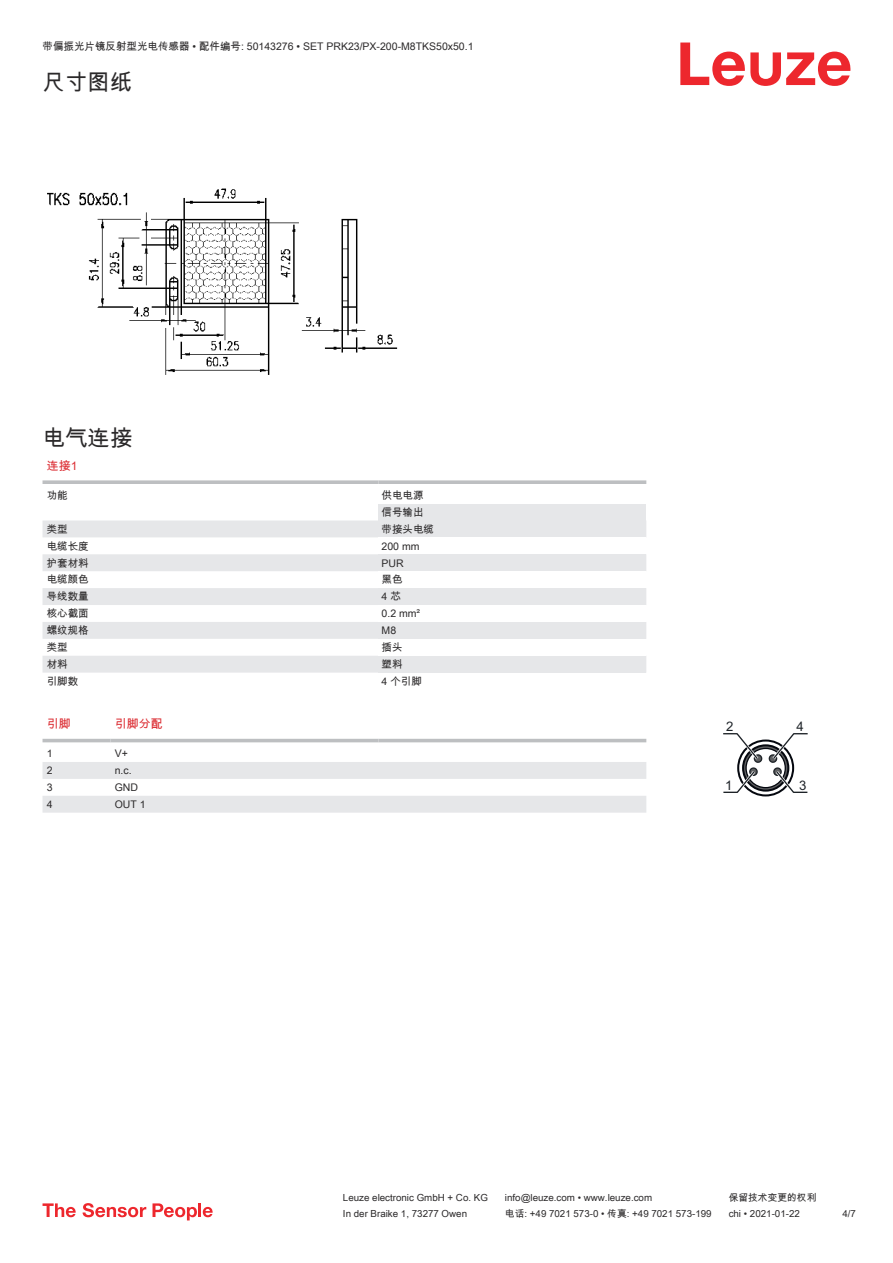
<style>
.page{position:relative;width:893px;height:1263px;background:#fff}
.page>*{position:absolute;margin:0;border:0;box-sizing:border-box;transform-origin:0 0}
.t1{font:22.5px "Arial Unicode MS";color:#2b292a}
.t2{font:13.2px "Arial";color:#1e2328}
.t3{font:12px "Arial Unicode MS";color:#db2a30}
.t4{font:10.5px/17px "Arial Unicode MS";color:#2b292a}
.t5{font:9.75px "Arial Unicode MS";color:#2b292a}
</style>
<div class="page">
<svg style="left:680px;top:43px;width:170px;height:43px"></svg>
<svg style="left:43px;top:520px;width:335px;height:153px;fill:#e6e7e9"></svg>
<svg style="left:43px;top:480px;width:335px;height:4px"></svg>
<svg style="left:378px;top:480px;width:268px;height:4px"></svg>
<div style="left:378px;top:504px;width:268px;height:16px;background:#e6e7e9"></div>
<div style="left:378px;top:520px;width:268px;height:17px;background:#e6e7e9"></div>
<div style="left:378px;top:554px;width:268px;height:17px;background:#e6e7e9"></div>
<div style="left:378px;top:588px;width:268px;height:17px;background:#e6e7e9"></div>
<div style="left:378px;top:622px;width:268px;height:17px;background:#e6e7e9"></div>
<div style="left:378px;top:656px;width:268px;height:17px;background:#e6e7e9"></div>
<svg style="left:43px;top:738px;width:603px;height:5px"></svg>
<svg style="left:43px;top:762px;width:603px;height:51px"></svg>
<hr style="left:43px;top:739px;width:68px;height:3px;background:#bdbfc1">
<hr style="left:111px;top:739px;width:267px;height:3px;background:#bdbfc1">
<hr style="left:378px;top:739px;width:268px;height:3px;background:#bdbfc1">
<svg style="left:723px;top:733px;width:85px;height:63px"></svg>
<svg style="left:43px;top:1203px;width:33px;height:14px"></svg>
<svg style="left:83px;top:1203px;width:63px;height:14px"></svg>
<svg style="left:153px;top:1203px;width:44px;height:17px"></svg>
<hr style="left:198px;top:1203px;width:3px;height:14px;background:#ed272d">
<svg style="left:203px;top:1207px;width:10px;height:10px"></svg>
<img style="left:47px;top:188px;width:351px;height:187px">
<p class="t4" style="left:43px;top:38px;width:432px">带偏振光片镜反射型光电传感器 • 配件编号: 50143276 • SET PRK23/PX-200-M8TKS50x50.1</p>
<h1 class="t1" style="left:43px;top:66px;width:91px">尺寸图纸</h1>
<h1 class="t1" style="left:43px;top:422px;width:91px">电气连接</h1>
<p class="t3" style="left:47px;top:457px;width:32px">连接1</p>
<p class="t4" style="left:47px;top:486px;width:22px">功能</p>
<p class="t4" style="left:382px;top:486px;width:43px">供电电源信号输出</p>
<p class="t4" style="left:47px;top:520px;width:22px">类型</p>
<p class="t4" style="left:382px;top:520px;width:54px">带接头电缆</p>
<p class="t4" style="left:47px;top:537px;width:43px">电缆长度</p>
<p class="t4" style="left:382px;top:537px;width:39px">200 mm</p>
<p class="t4" style="left:47px;top:554px;width:43px">护套材料</p>
<p class="t4" style="left:382px;top:554px;width:24px">PUR</p>
<p class="t4" style="left:47px;top:571px;width:43px">电缆颜色</p>
<p class="t4" style="left:382px;top:571px;width:22px">黑色</p>
<p class="t4" style="left:47px;top:588px;width:43px">导线数量</p>
<p class="t4" style="left:382px;top:588px;width:21px">4 芯</p>
<p class="t4" style="left:47px;top:605px;width:43px">核心截面</p>
<p class="t4" style="left:382px;top:605px;width:40px">0.2 mm²</p>
<p class="t4" style="left:47px;top:622px;width:43px">螺纹规格</p>
<p class="t4" style="left:382px;top:622px;width:16px">M8</p>
<p class="t4" style="left:47px;top:639px;width:22px">类型</p>
<p class="t4" style="left:382px;top:639px;width:22px">插头</p>
<p class="t4" style="left:47px;top:655px;width:22px">材料</p>
<p class="t4" style="left:382px;top:655px;width:22px">塑料</p>
<p class="t4" style="left:47px;top:672px;width:33px">引脚数</p>
<p class="t4" style="left:382px;top:672px;width:42px">4 个引脚</p>
<p class="t3" style="left:47px;top:715px;width:25px">引脚</p>
<p class="t3" style="left:115px;top:715px;width:49px">引脚分配</p>
<p class="t4" style="left:47px;top:745px;width:7px">1</p>
<p class="t4" style="left:115px;top:745px;width:15px">V+</p>
<p class="t4" style="left:47px;top:762px;width:7px">2</p>
<p class="t4" style="left:115px;top:762px;width:18px">n.c.</p>
<p class="t4" style="left:47px;top:779px;width:7px">3</p>
<p class="t4" style="left:115px;top:779px;width:25px">GND</p>
<p class="t4" style="left:47px;top:795px;width:7px">4</p>
<p class="t4" style="left:115px;top:795px;width:32px">OUT 1</p>
<p class="t2" style="left:726px;top:721px;width:9px">2</p>
<p class="t2" style="left:796px;top:721px;width:9px">4</p>
<p class="t2" style="left:725px;top:780px;width:9px">1</p>
<p class="t2" style="left:799px;top:780px;width:9px">3</p>
<p class="t5" style="left:343px;top:1191px;width:146px">Leuze electronic GmbH + Co. KG</p>
<p class="t5" style="left:505px;top:1191px;width:149px">info@leuze.com • www.leuze.com</p>
<p class="t5" style="left:729px;top:1191px;width:89px">保留技术变更的权利</p>
<p class="t5" style="left:343px;top:1206px;width:126px">In der Braike 1, 73277 Owen</p>
<p class="t5" style="left:505px;top:1206px;width:208px">电话: +49 7021 573-0 • 传真: +49 7021 573-199</p>
<p class="t5" style="left:729px;top:1206px;width:73px">chi • 2021-01-22</p>
<p class="t5" style="left:842px;top:1206px;width:15px">4 /7</p>
</div>
